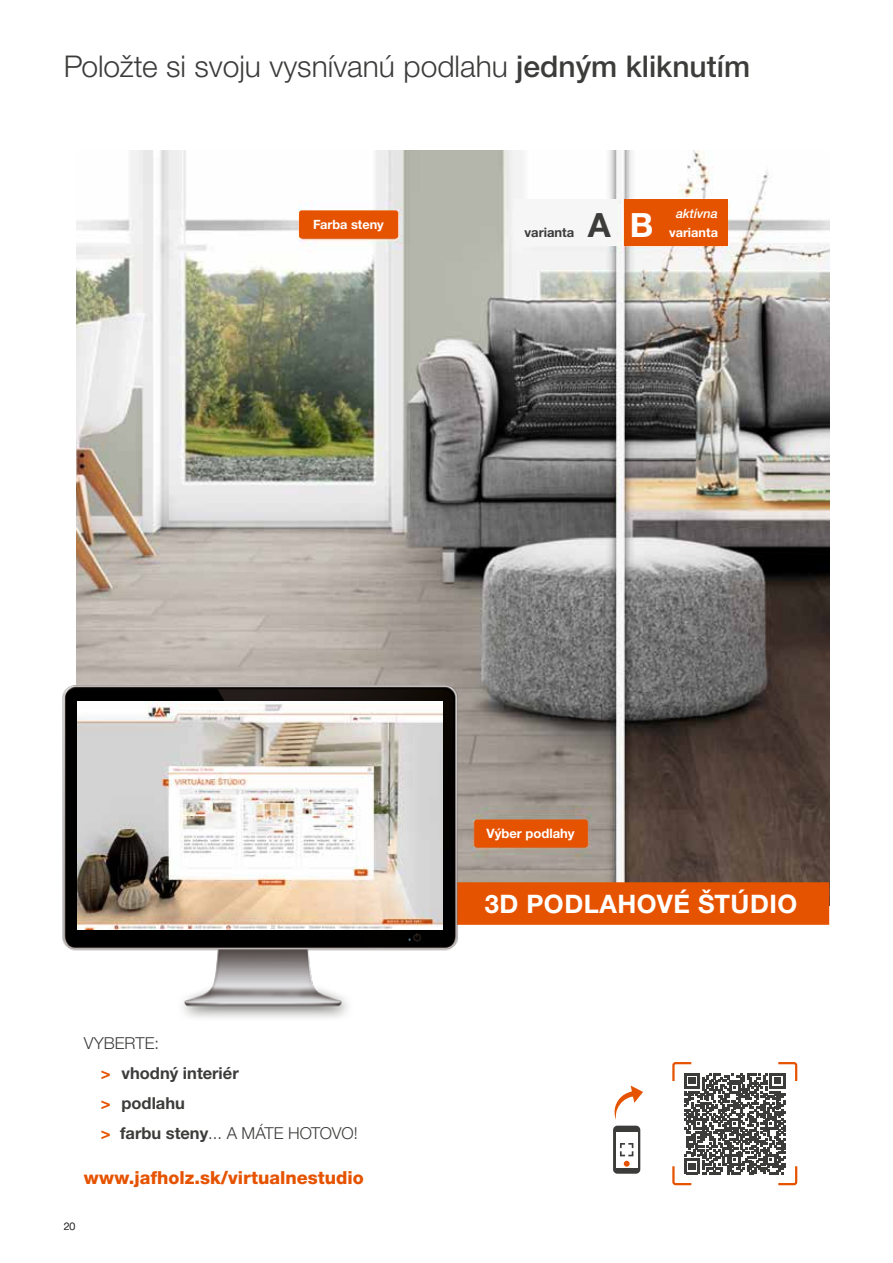
<style>
.page{position:relative;width:893px;height:1263px;background:#fff}
.page>*{position:absolute;margin:0;border:0;box-sizing:border-box;transform-origin:0 0}
.t1{font:700 33.45px "Helvetica Neue LTW1 G";color:#3c3c3b}
.t2{font:300 30px "Helvetica Neue LTW1 G";color:#3c3c3b}
.t3{font:700 25.5px "Helvetica Neue LTW1 G";letter-spacing:.02em;color:#fff}
.t4{font:800 18px "Helvetica Neue LTW1 G";color:#e65300}
.t5{font:700 16.5px/30px "Helvetica Neue LTW1 G";color:#3c3c3b}
.t6{font:700 13.05px "Helvetica Neue LTW1 G";color:#fff}
.t7{font:700 13.05px "Helvetica Neue LTW1 G";color:#3c3c3b}
.t8{font:700 12.75px "Helvetica Neue LTW1 G";color:#fff}
.t9{font:italic 500 12.75px "Helvetica Neue LTW1 G";color:#fff}
.t10{font:300 10.5px "Helvetica Neue LTW1 G";color:#3c3c3b}
.s1{font-weight:500}
.s2{color:#fff}
.s3{font-weight:300}
.s4{color:#e65300}
</style>
<div class="page">
<img style="left:77px;top:151px;width:752px;height:731px">
<div style="left:478px;top:882px;width:351px;height:43px;background:#e65300"></div>
<div style="left:474px;top:819px;width:114px;height:28px;background:#e65300;border-radius:3px"></div>
<div style="left:299px;top:210px;width:99px;height:28px;background:#e65300;border-radius:3px"></div>
<div style="left:624px;top:199px;width:104px;height:47px;background:#e65300"></div>
<div style="left:514px;top:199px;width:102px;height:47px;background:#f6f6f6"></div>
<img style="left:62px;top:686px;width:416px;height:332px">
<img style="left:78px;top:701px;width:364px;height:228px">
<svg style="left:672px;top:1062px;width:126px;height:124px"></svg>
<div style="left:613px;top:1126px;width:27px;height:48px;background:#3c3c3b;border-radius:4px"></div>
<div style="left:616px;top:1132px;width:21px;height:35px;background:#fff"></div>
<svg style="left:620px;top:1143px;width:13px;height:24px"></svg>
<svg style="left:614px;top:1085px;width:29px;height:35px"></svg>
<h2 class="t2" style="left:64px;top:48px;width:688px">Položte si svoju vysnívanú podlahu <span class="s1">jedným kliknutím</span></h2>
<p class="t8" style="left:313px;top:216px;width:72px">Farba steny</p>
<p class="t7" style="left:524px;top:224px;width:51px">varianta</p>
<h1 class="t1" style="left:588px;top:205px;width:67px">A <span class="s2">B</span></h1>
<p class="t9" style="left:676px;top:206px;width:43px">aktívna</p>
<p class="t8" style="left:669px;top:224px;width:50px">varianta</p>
<p class="t5" style="left:101px;top:1028px;width:258px;text-indent:-17px"><span class="s3">VYBERTE:<br></span><span class="s4">&gt;</span> vhodný interiér<br><span class="s4">&gt;</span> podlahu<br><span class="s4">&gt;</span> farbu steny<span class="s3">... A MÁTE HOTOVO!</span></p>
<p class="t4" style="left:84px;top:1167px;width:281px">www.jafholz.sk/virtualnestudio</p>
<p class="t10" style="left:64px;top:1220px;width:13px">20</p>
<p class="t6" style="left:486px;top:825px;width:90px">Výber podlahy</p>
<h3 class="t3" style="left:485px;top:888px;width:314px">3D PODLAHOVÉ ŠTÚDIO</h3>
</div>
